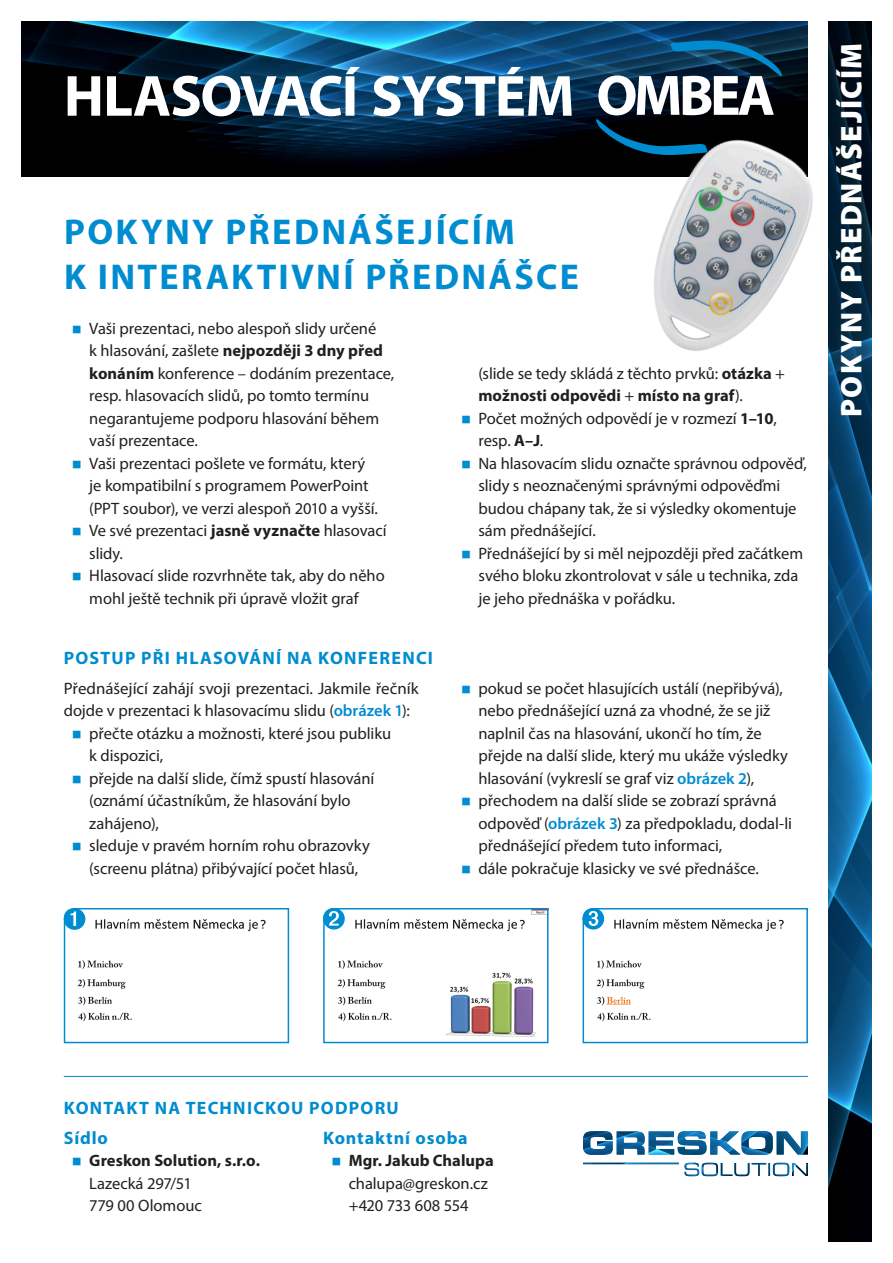
<style>
.page{position:relative;width:893px;height:1263px;background:#fff}
.page>*{position:absolute;margin:0;border:0;box-sizing:border-box;transform-origin:0 0}
.t1{font:700 58.5px "Myriad Pro";letter-spacing:-.025em;color:#fff}
.nadpis{font:700 36px/45px "Myriad Pro";letter-spacing:.065em;color:#008cd0}
.info_lista{font:900 30px "Myriad Pro";letter-spacing:.045em;color:#fff}
.nadpisek{font:700 18px "Myriad Pro";letter-spacing:.065em;color:#008cd0}
.nadpisek_2{font:700 18px "Myriad Pro";letter-spacing:.05em;color:#008cd0}
.text{font:16.5px/22.5px "Myriad Pro";letter-spacing:-.005em;color:#231f20}
.odrazka{font:16.5px/22.5px "Myriad Pro";letter-spacing:-.005em;color:#231f20}
.s1{font-family:"Free Serif";color:#008cd0}
.s2{font-weight:700}
.s3{font-weight:600;color:#008cd0}
</style>
<div class="page">
<img style="left:21px;top:21px;width:787px;height:155px">
<svg style="left:596px;top:40px;width:186px;height:115px"></svg>
<img style="left:829px;top:21px;width:43px;height:1221px">
<svg style="left:583px;top:1162px;width:225px;height:14px"></svg>
<img style="left:583px;top:1131px;width:225px;height:24px">
<hr style="left:64px;top:1076px;width:744px;height:1px;background:#008cd0">
<svg style="left:63px;top:908px;width:227px;height:136px"></svg>
<svg style="left:323px;top:908px;width:226px;height:136px"></svg>
<svg style="left:582px;top:908px;width:226px;height:136px"></svg>
<img style="left:610px;top:113px;width:232px;height:274px">
<p class="t1" style="left:64px;top:58px;width:512px">HLASOVACÍ SYSTÉM</p>
<p class="nadpis" style="left:64px;top:208px;width:516px">POKYNY PŘEDNÁŠEJÍCÍM<br>K INTERAKTIVNÍ PŘEDNÁŠCE</p>
<p class="text" style="left:89px;top:317px;width:307px;text-indent:-17px"><span class="s1">◼</span> Vaši prezentaci, nebo alespoň slidy určené<br>k hlasování, zašlete <span class="s2">nejpozději 3 dny před konáním</span> konference – dodáním prezentace, resp. hlasovacích slidů, po tomto termínu negarantujeme podporu hlasování během vaší prezentace.</p>
<p class="text" style="left:89px;top:452px;width:290px;text-indent:-17px"><span class="s1">◼</span> Vaši prezentaci pošlete ve formátu, který je kompatibilní s programem PowerPoint (PPT soubor), ve verzi alespoň 2010 a vyšší.</p>
<p class="text" style="left:89px;top:519px;width:299px;text-indent:-17px"><span class="s1">◼</span> Ve své prezentaci <span class="s2">jasně vyznačte</span> hlasovací slidy.</p>
<p class="text" style="left:72px;top:564px;width:314px;text-align:center"><span class="s1">◼</span> Hlasovací slide rozvrhněte tak, aby do něho mohl ještě technik při úpravě vložit graf</p>
<p class="text" style="left:478px;top:362px;width:308px">(slide se tedy skládá z těchto prvků: <span class="s2">otázka</span> + <span class="s2">možnosti odpovědi</span> + <span class="s2">místo na graf</span>).</p>
<p class="text" style="left:478px;top:407px;width:300px;text-indent:-17px"><span class="s1">◼</span> Počet možných odpovědí je v rozmezí <span class="s2">1–10</span>, resp. <span class="s2">A–J</span>.</p>
<p class="text" style="left:478px;top:452px;width:330px;text-indent:-17px"><span class="s1">◼</span> Na hlasovacím slidu označte správnou odpověď, slidy s neoznačenými správnými odpověďmi budou chápany tak, že si výsledky okomentuje sám přednášející.</p>
<p class="text" style="left:478px;top:542px;width:326px;text-indent:-17px"><span class="s1">◼</span> Přednášející by si měl nejpozději před začátkem svého bloku zkontrolovat v sále u technika, zda je jeho přednáška v pořádku.</p>
<p class="nadpisek" style="left:64px;top:646px;width:371px">POSTUP PŘI HLASOVÁNÍ NA KONFERENCI</p>
<p class="text" style="left:64px;top:677px;width:357px">Přednášející zahájí svoji prezentaci. Jakmile řečník dojde v prezentaci k hlasovacímu slidu (<span class="s3">obrázek 1</span>):</p>
<p class="text" style="left:89px;top:722px;width:303px;text-indent:-17px"><span class="s1">◼</span> přečte otázku a možnosti, které jsou publiku k dispozici,</p>
<p class="text" style="left:89px;top:767px;width:287px;text-indent:-17px"><span class="s1">◼</span> přejde na další slide, čímž spustí hlasování (oznámí účastníkům, že hlasování bylo zahájeno),</p>
<p class="text" style="left:72px;top:834px;width:299px;text-align:center"><span class="s1">◼</span> sleduje v pravém horním rohu obrazovky (screenu plátna) přibývající počet hlasů,</p>
<p class="text" style="left:478px;top:677px;width:311px;text-indent:-17px"><span class="s1">◼</span> pokud se počet hlasujících ustálí (nepřibývá), nebo přednášející uzná za vhodné, že se již naplnil čas na hlasování, ukončí ho tím, že přejde na další slide, který mu ukáže výsledky hlasování (vykreslí se graf viz <span class="s3">obrázek 2</span>),</p>
<p class="text" style="left:478px;top:789px;width:315px;text-indent:-17px"><span class="s1">◼</span> přechodem na další slide se zobrazí správná odpověď (<span class="s3">obrázek 3</span>) za předpokladu, dodal-li přednášející předem tuto informaci,</p>
<p class="text" style="left:461px;top:857px;width:299px"><span class="s1">◼</span> dále pokračuje klasicky ve své přednášce.</p>
<p class="info_lista" style="left:831px;top:417px;width:375px;rotate:-90deg">POKYNY PŘEDNÁŠEJÍCÍM</p>
<p class="nadpisek" style="left:64px;top:1096px;width:336px">KONTAKT NA TECHNICKOU PODPORU</p>
<p class="nadpisek_2" style="left:64px;top:1126px;width:46px">Sídlo</p>
<p class="odrazka" style="left:89px;top:1149px;width:172px;text-indent:-17px"><span class="s1">◼</span> <span class="s2">Greskon Solution, s.r.o.<br></span>Lazecká 297/51<br>779 00 Olomouc</p>
<p class="nadpisek_2" style="left:323px;top:1126px;width:146px">Kontaktní osoba</p>
<p class="odrazka" style="left:349px;top:1149px;width:147px;text-indent:-17px"><span class="s1">◼</span> <span class="s2">Mgr. Jakub Chalupa </span>chalupa@greskon.cz +420 733 608 554</p>
</div>
